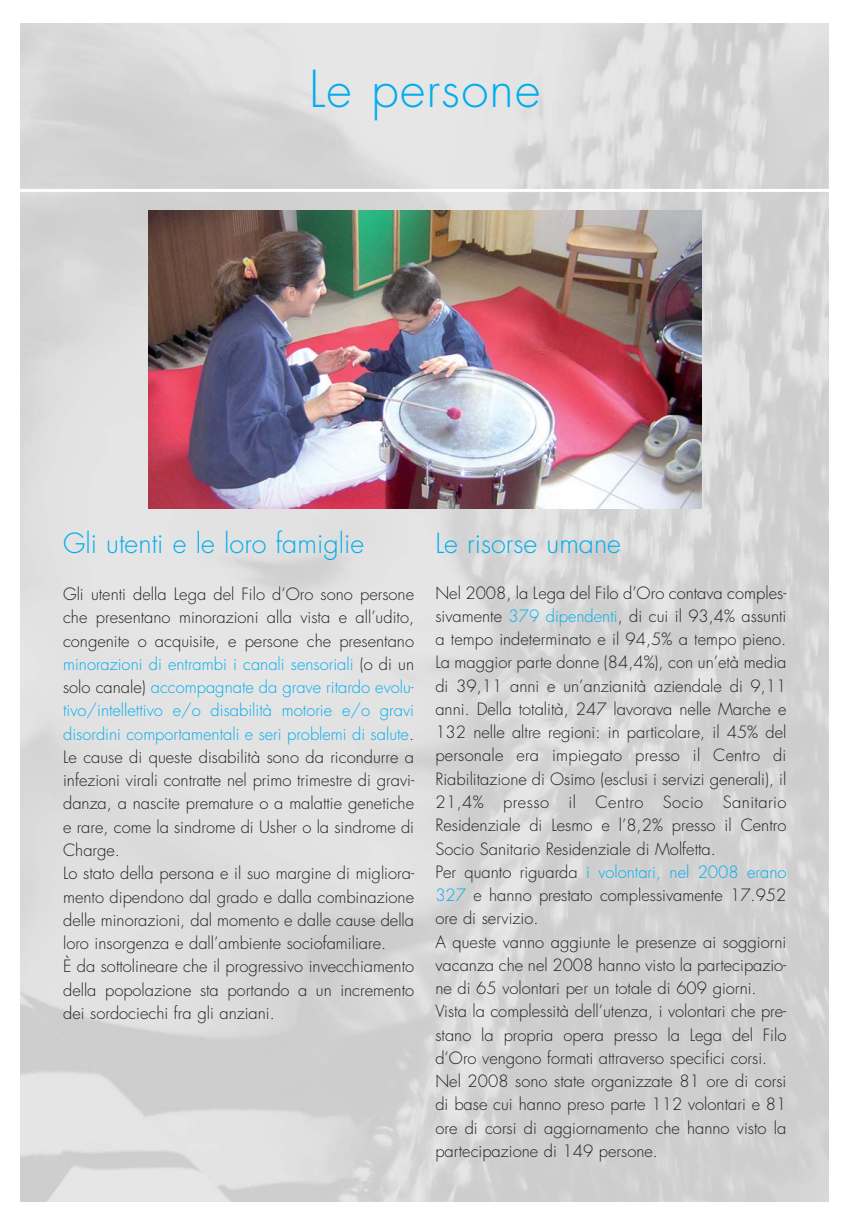
<style>
.page{position:relative;width:851px;height:1221px;background:#fff}
.page>*{position:absolute;margin:0;border:0;box-sizing:border-box;transform-origin:0 0}
.t1{font:300 49.5px "Futura";letter-spacing:.025em;color:#00aeef}
.t2{font:300 27px "Futura";color:#00aeef}
.t3{font:300 16.5px/23.2px "Futura";color:#231f20}
.s1{color:#00aeef}
</style>
<div class="page">
<img style="left:21px;top:23px;width:807px;height:1178px">
<hr style="left:0;top:189px;width:839px;height:3px;background:#fff">
<img style="left:148px;top:210px;width:553px;height:298px">
<h1 class="t1" style="left:309px;top:66px;width:233px">Le persone</h1>
<h2 class="t2" style="left:63px;top:530px;width:302px">Gli utenti e le loro famiglie</h2>
<p class="t3" style="left:63px;top:584px;width:352px">Gli utenti della Lega del Filo d’Oro sono persone che presentano minorazioni alla vista e all’udito, congenite o acquisite, e persone che presentano <span class="s1">minorazioni di entrambi i canali sensoriali</span> (o di un solo canale) <span class="s1">accompagnate da grave ritardo evolu&shy;tivo/intellettivo e/o disabilità motorie e/o gravi disordini comportamentali e seri problemi di salute</span>.<br>Le cause di queste disabilità sono da ricondurre a infezioni virali contratte nel primo trimestre di gravi&shy;danza, a nascite premature o a malattie genetiche e rare, come la sindrome di Usher o la sindrome di Charge.<br>Lo stato della persona e il suo margine di migliora&shy;mento dipendono dal grado e dalla combinazione delle minorazioni, dal momento e dalle cause della loro insorgenza e dall’ambiente sociofamiliare.<br>È da sottolineare che il progressivo invecchiamento della popolazione sta portando a un incremento dei sordociechi fra gli anziani.</p>
<h2 class="t2" style="left:435px;top:530px;width:187px">Le risorse umane</h2>
<p class="t3" style="left:435px;top:582px;width:352px">Nel 2008, la Lega del Filo d’Oro contava comples&shy;sivamente <span class="s1">379 dipendenti</span>, di cui il 93,4% assunti a tempo indeterminato e il 94,5% a tempo pieno.<br>La maggior parte donne (84,4%), con un’età media di 39,11 anni e un’anzianità aziendale di 9,11 anni. Della totalità, 247 lavorava nelle Marche e 132 nelle altre regioni: in particolare, il 45% del personale era impiegato presso il Centro di Riabilitazione di Osimo (esclusi i servizi generali), il 21,4% presso il Centro Socio Sanitario Residenziale di Lesmo e l’8,2% presso il Centro Socio Sanitario Residenziale di Molfetta.<br>Per quanto riguarda <span class="s1">i volontari, nel 2008 erano 327</span> e hanno prestato complessivamente 17.952 ore di servizio.<br>A queste vanno aggiunte le presenze ai soggiorni vacanza che nel 2008 hanno visto la partecipazio&shy;ne di 65 volontari per un totale di 609 giorni.<br>Vista la complessità dell’utenza, i volontari che pre&shy;stano la propria opera presso la Lega del Filo d’Oro vengono formati attraverso specifici corsi.<br>Nel 2008 sono state organizzate 81 ore di corsi di base cui hanno preso parte 112 volontari e 81 ore di corsi di aggiornamento che hanno visto la partecipazione di 149 persone.</p>
</div>
